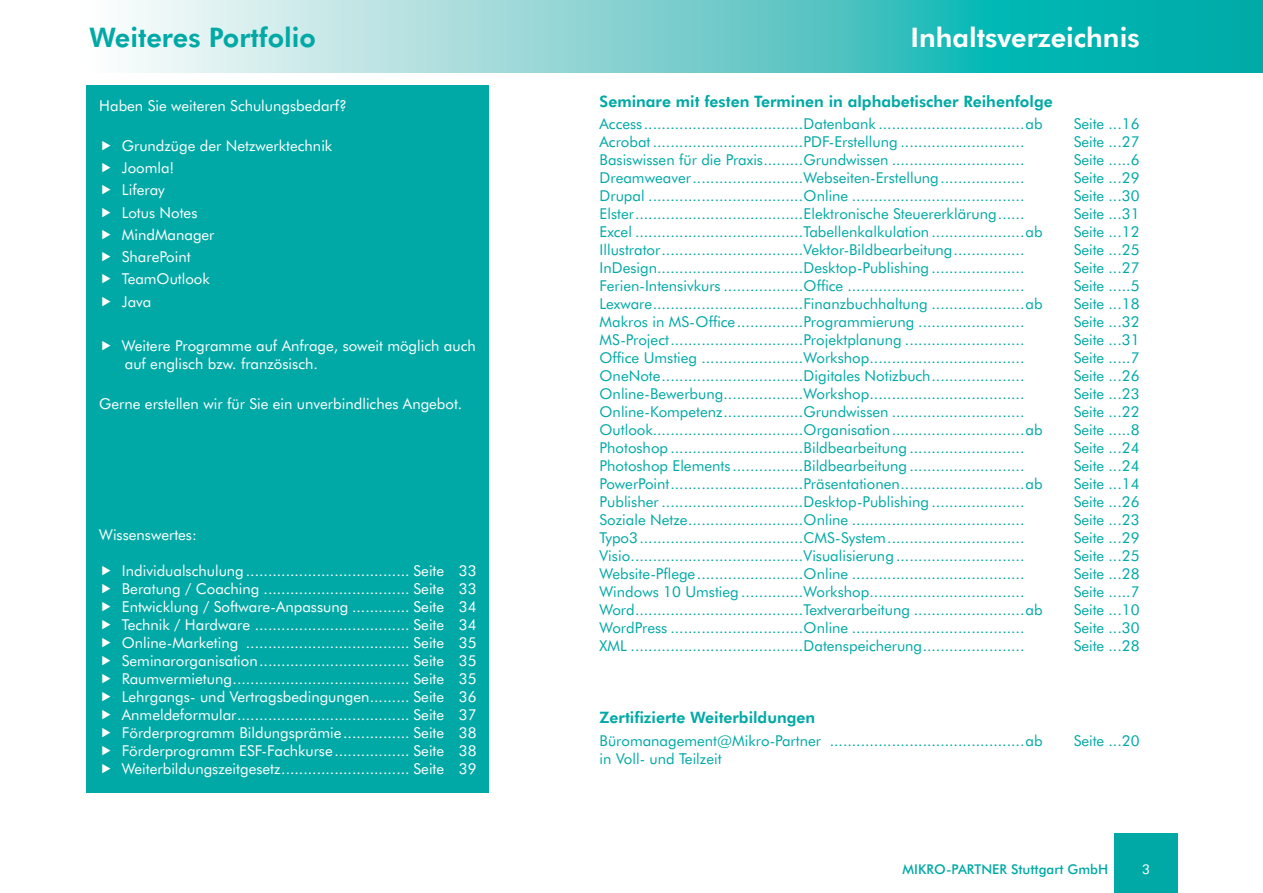
<style>
.page{position:relative;width:1263px;height:893px;background:#fff}
.page>*{position:absolute;margin:0;border:0;box-sizing:border-box;transform-origin:0 0}
.t1{font:800 27px "Futura BT";color:#fff}
.t2{font:800 27px "Futura BT";color:#00a9a5}
.t3{font:800 15.75px "Futura BT";color:#00a9a5}
.t4{font:15px "Futura BT";color:#00a9a5}
.t5{font:15px/18px "Futura BT";color:#fff}
.t6{font:500 13.5px "Futura BT";color:#00a9a5}
.t7{font:13.5px "Futura BT";color:#fff}
</style>
<div class="page">
<div style="left:1114px;top:833px;width:64px;height:60px;background:#00a9a5"></div>
<svg style="left:128px;top:0;width:1135px;height:72px;background:#6dcdcc"></svg>
<div style="left:87px;top:85px;width:402px;height:707px;background:#00a9a5"></div>
<h1 class="t1" style="left:825px;top:19px;width:340px">Allgemeine Informationen</h1>
<h1 class="t2" style="left:89px;top:21px;width:228px">Weiteres Portfolio</h1>
<h1 class="t1" style="left:910px;top:21px;width:231px">Inhaltsverzeichnis</h1>
<p class="t5" style="left:99px;top:96px;width:249px">Haben Sie weiteren Schulungsbedarf?</p>
<p class="t5" style="left:122px;top:134px;width:212px;line-height:22.2px">Grundzüge der Netzwerktechnik<br>Joomla!<br>Liferay<br>Lotus Notes<br>MindManager<br>SharePoint<br>TeamOutlook<br>Java</p>
<p class="t5" style="left:122px;top:337px;width:355px">Weitere Programme auf Anfrage, soweit möglich auch auf englisch bzw. französisch.</p>
<p class="t5" style="left:99px;top:395px;width:365px">Gerne erstellen wir für Sie ein unverbindliches Angebot.</p>
<p class="t5" style="left:99px;top:525px;width:99px">Wissenswertes:</p>
<p class="t5" style="left:122px;top:561px;width:356px;text-align:justify">Individualschulung..................................... Seite 33<br>Beratung / Coaching ................................. Seite 33<br>Entwicklung / Software-Anpassung ............. Seite 34<br>Technik / Hardware ................................... Seite 34<br>Online-Marketing ..................................... Seite 35<br>Seminarorganisation.................................. Seite 35<br>Raumvermietung........................................ Seite 35<br>Lehrgangs- und Vertragsbedingungen......... Seite 36<br>Anmeldeformular....................................... Seite 37<br>Förderprogramm Bildungsprämie............... Seite 38<br>Förderprogramm ESF-Fachkurse................. Seite 38<br>Weiterbildungszeitgesetz............................. Seite 39</p>
<p class="t3" style="left:600px;top:91px;width:455px">Seminare mit festen Terminen in alphabetischer Reihenfolge</p>
<p class="t4" style="left:600px;top:115px;width:445px">Access....................................Datenbank .................................ab</p>
<p class="t4" style="left:1074px;top:115px;width:68px">Seite ...16</p>
<p class="t4" style="left:600px;top:133px;width:426px">Acrobat..................................PDF-Erstellung ............................</p>
<p class="t4" style="left:1074px;top:133px;width:68px">Seite ...27</p>
<p class="t4" style="left:600px;top:151px;width:426px">Basiswissen für die Praxis.........Grundwissen ..............................</p>
<p class="t4" style="left:1074px;top:151px;width:67px">Seite .....6</p>
<p class="t4" style="left:600px;top:169px;width:426px">Dreamweaver.........................Webseiten-Erstellung...................</p>
<p class="t4" style="left:1074px;top:169px;width:68px">Seite ...29</p>
<p class="t4" style="left:600px;top:187px;width:426px">Drupal ...................................Online .......................................</p>
<p class="t4" style="left:1074px;top:187px;width:68px">Seite ...30</p>
<p class="t4" style="left:600px;top:205px;width:426px">Elster......................................Elektronische Steuererklärung......</p>
<p class="t4" style="left:1074px;top:205px;width:68px">Seite ...31</p>
<p class="t4" style="left:600px;top:223px;width:445px">Excel ......................................Tabellenkalkulation .....................ab</p>
<p class="t4" style="left:1074px;top:223px;width:68px">Seite ...12</p>
<p class="t4" style="left:600px;top:241px;width:426px">Illustrator................................Vektor-Bildbearbeitung................</p>
<p class="t4" style="left:1074px;top:241px;width:68px">Seite ...25</p>
<p class="t4" style="left:600px;top:259px;width:426px">InDesign.................................Desktop-Publishing .....................</p>
<p class="t4" style="left:1074px;top:259px;width:68px">Seite ...27</p>
<p class="t4" style="left:600px;top:277px;width:426px">Ferien-Intensivkurs ..................Office ........................................</p>
<p class="t4" style="left:1074px;top:277px;width:67px">Seite .....5</p>
<p class="t4" style="left:600px;top:295px;width:445px">Lexware..................................Finanzbuchhaltung .....................ab</p>
<p class="t4" style="left:1074px;top:295px;width:68px">Seite ...18</p>
<p class="t4" style="left:600px;top:313px;width:426px">Makros in MS-Office...............Programmierung ........................</p>
<p class="t4" style="left:1074px;top:313px;width:68px">Seite ...32</p>
<p class="t4" style="left:600px;top:331px;width:426px">MS-Project..............................Projektplanung ...........................</p>
<p class="t4" style="left:1074px;top:331px;width:68px">Seite ...31</p>
<p class="t4" style="left:600px;top:349px;width:426px">Office Umstieg .......................Workshop...................................</p>
<p class="t4" style="left:1074px;top:349px;width:67px">Seite .....7</p>
<p class="t4" style="left:600px;top:367px;width:426px">OneNote................................Digitales Notizbuch.....................</p>
<p class="t4" style="left:1074px;top:367px;width:68px">Seite ...26</p>
<p class="t4" style="left:600px;top:385px;width:426px">Online-Bewerbung..................Workshop...................................</p>
<p class="t4" style="left:1074px;top:385px;width:68px">Seite ...23</p>
<p class="t4" style="left:600px;top:403px;width:426px">Online-Kompetenz..................Grundwissen ..............................</p>
<p class="t4" style="left:1074px;top:403px;width:68px">Seite ...22</p>
<p class="t4" style="left:600px;top:421px;width:445px">Outlook..................................Organisation..............................ab</p>
<p class="t4" style="left:1074px;top:421px;width:67px">Seite .....8</p>
<p class="t4" style="left:600px;top:439px;width:426px">Photoshop ..............................Bildbearbeitung ..........................</p>
<p class="t4" style="left:1074px;top:439px;width:68px">Seite ...24</p>
<p class="t4" style="left:600px;top:457px;width:426px">Photoshop Elements ................Bildbearbeitung ..........................</p>
<p class="t4" style="left:1074px;top:457px;width:68px">Seite ...24</p>
<p class="t4" style="left:600px;top:475px;width:445px">PowerPoint..............................Präsentationen............................ab</p>
<p class="t4" style="left:1074px;top:475px;width:68px">Seite ...14</p>
<p class="t4" style="left:600px;top:493px;width:426px">Publisher ................................Desktop-Publishing .....................</p>
<p class="t4" style="left:1074px;top:493px;width:68px">Seite ...26</p>
<p class="t4" style="left:600px;top:511px;width:426px">Soziale Netze..........................Online .......................................</p>
<p class="t4" style="left:1074px;top:511px;width:68px">Seite ...23</p>
<p class="t4" style="left:600px;top:529px;width:426px">Typo3.....................................CMS-System...............................</p>
<p class="t4" style="left:1074px;top:529px;width:68px">Seite ...29</p>
<p class="t4" style="left:600px;top:547px;width:426px">Visio.......................................Visualisierung .............................</p>
<p class="t4" style="left:1074px;top:547px;width:68px">Seite ...25</p>
<p class="t4" style="left:600px;top:565px;width:426px">Website-Pflege........................Online .......................................</p>
<p class="t4" style="left:1074px;top:565px;width:68px">Seite ...28</p>
<p class="t4" style="left:600px;top:583px;width:426px">Windows 10 Umstieg ..............Workshop...................................</p>
<p class="t4" style="left:1074px;top:583px;width:67px">Seite .....7</p>
<p class="t4" style="left:600px;top:601px;width:445px">Word......................................Textverarbeitung .........................ab</p>
<p class="t4" style="left:1074px;top:601px;width:68px">Seite ...10</p>
<p class="t4" style="left:600px;top:619px;width:426px">WordPress ..............................Online .......................................</p>
<p class="t4" style="left:1074px;top:619px;width:68px">Seite ...30</p>
<p class="t4" style="left:600px;top:637px;width:426px">XML .......................................Datenspeicherung.......................</p>
<p class="t4" style="left:1074px;top:637px;width:68px">Seite ...28</p>
<p class="t3" style="left:600px;top:708px;width:217px">Zertifizierte Weiterbildungen</p>
<p class="t4" style="left:600px;top:731px;width:445px">Büromanagement@Mikro-Partner ............................................ab</p>
<p class="t4" style="left:1074px;top:731px;width:68px">Seite ...20</p>
<p class="t4" style="left:600px;top:749px;width:124px">in Voll- und Teilzeit</p>
<p class="t6" style="left:903px;top:861px;width:207px">MIKRO-PARTNER Stuttgart GmbH</p>
<p class="t7" style="left:1142px;top:861px;width:9px">3</p>
</div>
